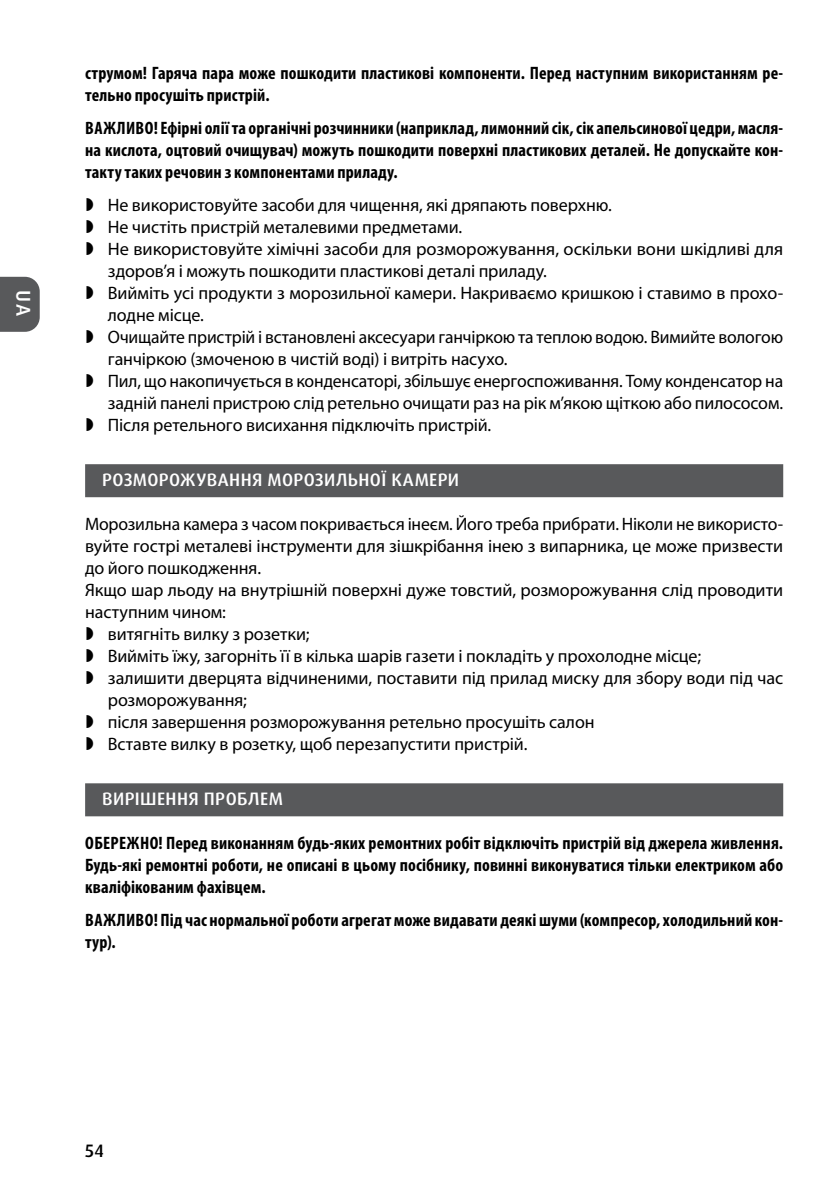
<style>
.page{position:relative;width:840px;height:1191px;background:#fff}
.page>*{position:absolute;margin:0;border:0;box-sizing:border-box;transform-origin:0 0}
.t1{font:500 20px "Dax Pro";color:#fff}
.t2{font:18px/22px "Myriad Pro";letter-spacing:-.005em;color:#000}
.t3{font:700 condensed 18px/22px "Myriad Pro";letter-spacing:.005em;color:#000}
.t4{font:500 18px "Dax Pro";letter-spacing:.02em;color:#fff}
.t5{font:500 18px "Dax Pro";color:#000}
</style>
<div class="page">
<svg style="left:0;top:277px;width:40px;height:55px;background:#606163"></svg>
<div style="left:85px;top:464px;width:697px;height:33px;background:#58595b"></div>
<div style="left:85px;top:783px;width:697px;height:33px;background:#58595b"></div>
<p class="t1" style="left:36px;top:290px;width:28px;rotate:90deg">UA</p>
<p class="t3" style="left:85px;top:62px;width:699px">струмом! Гаряча пара може пошкодити пластикові компоненти. Перед наступним використанням ре&shy;тельно просушіть пристрій.</p>
<p class="t3" style="left:85px;top:117px;width:699px;text-align:justify">ВАЖЛИВО! Ефірні олії та органічні розчинники (наприклад, лимонний сік, сік апельсинової цедри, масля&shy;на кислота, оцтовий очищувач) можуть пошкодити поверхні пластикових деталей. Не допускайте кон&shy;такту таких речовин з компонентами приладу.</p>
<p class="t2" style="left:108px;top:194px;width:676px">Не використовуйте засоби для чищення, які дряпають поверхню.<br>Не чистіть пристрій металевими предметами.<br>Не використовуйте хімічні засоби для розморожування, оскільки вони шкідливі для здоров’я і можуть пошкодити пластикові деталі приладу.<br>Вийміть усі продукти з морозильної камери. Накриваємо кришкою і ставимо в прохо&shy;лодне місце.<br>Очищайте пристрій і встановлені аксесуари ганчіркою та теплою водою. Вимийте вологою ганчіркою (змоченою в чистій воді) і витріть насухо.<br>Пил, що накопичується в конденсаторі, збільшує енергоспоживання. Тому конденсатор на задній панелі пристрою слід ретельно очищати раз на рік м’якою щіткою або пилососом.<br>Після ретельного висихання підключіть пристрій.</p>
<p class="t4" style="left:102px;top:468px;width:358px">РОЗМОРОЖУВАННЯ МОРОЗИЛЬНОЇ КАМЕРИ</p>
<p class="t2" style="left:85px;top:513px;width:699px">Морозильна камера з часом покривається інеєм. Його треба прибрати. Ніколи не використо-</p>
<p class="t2" style="left:85px;top:535px;width:699px">вуйте гострі металеві інструменти для зішкрібання інею з випарника, це може призвести</p>
<p class="t2" style="left:85px;top:557px;width:177px">до його пошкодження.</p>
<p class="t2" style="left:85px;top:579px;width:699px">Якщо шар льоду на внутрішній поверхні дуже товстий, розморожування слід проводити</p>
<p class="t2" style="left:85px;top:601px;width:142px">наступним чином:</p>
<p class="t2" style="left:108px;top:623px;width:203px">витягніть вилку з розетки;</p>
<p class="t2" style="left:108px;top:645px;width:594px">Вийміть їжу, загорніть її в кілька шарів газети і покладіть у прохолодне місце;</p>
<p class="t2" style="left:108px;top:667px;width:676px">залишити дверцята відчиненими, поставити під прилад миску для збору води під час</p>
<p class="t2" style="left:108px;top:689px;width:140px">розморожування;</p>
<p class="t2" style="left:108px;top:711px;width:488px">після завершення розморожування ретельно просушіть салон</p>
<p class="t2" style="left:108px;top:733px;width:421px">Вставте вилку в розетку, щоб перезапустити пристрій.</p>
<p class="t4" style="left:102px;top:787px;width:182px">ВИРІШЕННЯ ПРОБЛЕМ</p>
<p class="t3" style="left:85px;top:832px;width:699px;text-align:justify">ОБЕРЕЖНО! Перед виконанням будь-яких ремонтних робіт відключіть пристрій від джерела живлення.<br>Будь-які ремонтні роботи, не описані в цьому посібнику, повинні виконуватися тільки електриком або кваліфікованим фахівцем.</p>
<p class="t3" style="left:85px;top:909px;width:699px">ВАЖЛИВО! Під час нормальної роботи агрегат може видавати деякі шуми (компресор, холодильний кон&shy;тур).</p>
<p class="t5" style="left:85px;top:1139px;width:20px">54</p>
</div>
